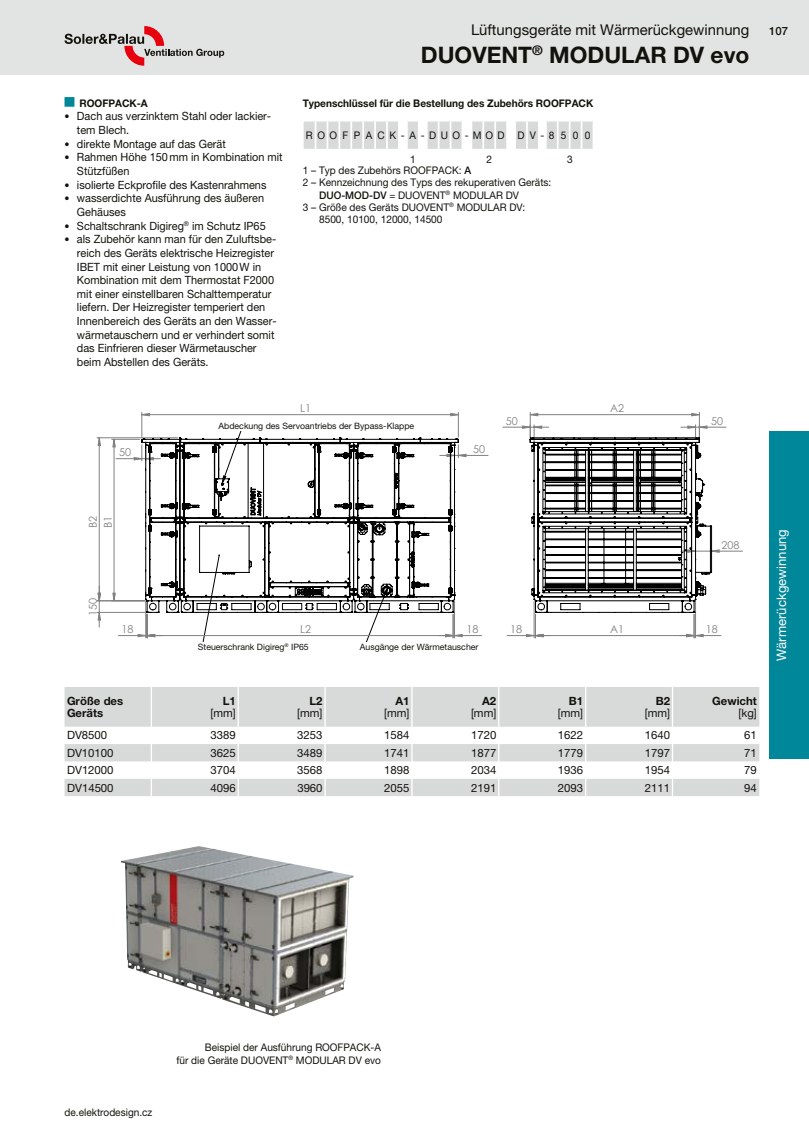
<style>
.page{position:relative;width:809px;height:1141px;background:#fff}
.page>*{position:absolute;margin:0;border:0;box-sizing:border-box;transform-origin:0 0}
.t1{font:700 22.75px "Helvetica Neue LT Pro";color:#12120d}
.t2{font:14.88px "Helvetica Neue LT Pro";color:#12120d}
.t3{font:13.12px "Helvetica Neue LT Pro";color:#fff}
.t4{font:11.38px/13.7px "Helvetica Neue LT Pro";color:#12120d;scale:.96 1}
.t5{font:11.38px "Helvetica Neue LT Pro";color:#12120d}
.t6{font:700 11.38px/11.4px "Helvetica Neue LT Pro";color:#12120d}
.t7{font:500 11.38px "Helvetica Neue LT Pro";color:#12120d}
.t8{font:10.85px/14.7px "Century Gothic";color:#808080}
.t9{font:10.5px/12.2px "Helvetica Neue LT Pro";color:#12120d;text-align:right;scale:.96 1}
.t10{font:700 10.5px "Helvetica Neue LT Pro";color:#12120d;scale:.96 1}
.t11{font:10.5px "Helvetica Neue LT Pro";letter-spacing:.49em;color:#12120d;scale:.96 1}
.t12{font:8.75px "Helvetica Neue LT Pro";color:#12120d}
.t13{font:7.7px "Century Gothic";color:#000}
.s1{font-size:10.5px}
.s2{font-weight:500}
</style>
<div class="page">
<div style="left:0;top:0;width:809px;height:74px;background:#e2e3e3"></div>
<div style="left:769px;top:432px;width:40px;height:327px;background:#008799"></div>
<svg style="left:64px;top:26px;width:160px;height:40px"></svg>
<div style="left:64px;top:97px;width:10px;height:10px;background:#008799"></div>
<svg style="left:64px;top:687px;width:695px;height:109px;fill:#d8dada"></svg>
<hr style="left:151px;top:687px;width:1px;height:40px;background:#fff">
<hr style="left:237px;top:687px;width:2px;height:40px;background:#fff">
<hr style="left:324px;top:687px;width:2px;height:40px;background:#fff">
<hr style="left:411px;top:687px;width:1px;height:40px;background:#fff">
<hr style="left:498px;top:687px;width:1px;height:40px;background:#fff">
<hr style="left:585px;top:687px;width:1px;height:40px;background:#fff">
<hr style="left:672px;top:687px;width:1px;height:40px;background:#fff">
<svg style="left:151px;top:727px;width:1px;height:69px"></svg>
<svg style="left:237px;top:727px;width:2px;height:69px"></svg>
<svg style="left:324px;top:727px;width:2px;height:69px"></svg>
<svg style="left:411px;top:727px;width:1px;height:69px"></svg>
<svg style="left:498px;top:727px;width:1px;height:69px"></svg>
<svg style="left:585px;top:727px;width:1px;height:69px"></svg>
<svg style="left:672px;top:727px;width:1px;height:69px"></svg>
<svg style="left:303px;top:122px;width:290px;height:27px"></svg>
<img style="left:121px;top:846px;width:232px;height:170px">
<hr style="left:454px;top:601px;width:1px;height:37px;background:#808080">
<hr style="left:711px;top:551px;width:31px;height:1px;background:#808080">
<hr style="left:145px;top:601px;width:1px;height:37px;background:#808080">
<hr style="left:97px;top:437px;width:80px;height:1px;background:#808080">
<hr style="left:97px;top:600px;width:48px;height:1px;background:#808080">
<hr style="left:97px;top:612px;width:48px;height:1px;background:#808080">
<hr style="left:458px;top:455px;width:30px;height:1px;background:#808080">
<svg style="left:118px;top:614px;width:363px;height:24px"></svg>
<svg style="left:98px;top:437px;width:3px;height:190px"></svg>
<svg style="left:141px;top:601px;width:314px;height:12px"></svg>
<svg style="left:112px;top:412px;width:354px;height:189px"></svg>
<svg style="left:503px;top:412px;width:223px;height:226px"></svg>
<div style="left:210px;top:420px;width:212px;height:11px;background:#fff"></div>
<p class="t10" style="left:79px;top:96px;width:73px">ROOFPACK-A</p>
<p class="t4" style="left:77px;top:109px;width:204px;text-indent:-12px"><span class="s1">•</span> Dach aus verzinktem Stahl oder lackier&shy;tem Blech.</p>
<p class="t4" style="left:64px;top:137px;width:169px"><span class="s1">•</span> direkte Montage auf das Gerät</p>
<p class="t4" style="left:77px;top:150px;width:216px;text-indent:-12px"><span class="s1">•</span> Rahmen Höhe 150mm in Kombination mit<br>Stützfüßen</p>
<p class="t4" style="left:64px;top:178px;width:212px"><span class="s1">•</span> isolierte Eckprofile des Kastenrahmens</p>
<p class="t4" style="left:77px;top:191px;width:196px;text-indent:-12px"><span class="s1">•</span> wasserdichte Ausführung des äußeren<br>Gehäuses</p>
<p class="t4" style="left:64px;top:219px;width:211px"><span class="s1">•</span> Schaltschrank Digireg<sup>®</sup> im Schutz IP65</p>
<p class="t4" style="left:77px;top:232px;width:209px;text-indent:-12px"><span class="s1">•</span> als Zubehör kann man für den Zuluftsbe&shy;reich des Geräts elektrische Heizregister IBET mit einer Leistung von 1000W in Kombination mit dem Thermostat F2000 mit einer einstellbaren Schalttemperatur liefern. Der Heizregister temperiert den Innenbereich des Geräts an den Wasser&shy;wärmetauschern und er verhindert somit das Einfrieren dieser Wärmetauscher beim Abstellen des Geräts.</p>
<h2 class="t2" style="left:471px;top:21px;width:280px">Lüftungsgeräte mit Wärmerückgewinnung</h2>
<h1 class="t1" style="left:421px;top:41px;width:330px">DUOVENT<sup>®</sup> MODULAR DV evo</h1>
<p class="t10" style="left:303px;top:96px;width:304px">Typenschlüssel für die Bestellung des Zubehörs ROOFPACK</p>
<p class="t11" style="left:306px;top:129px;width:298px">ROOFPACK-A-DUO-MOD DV-8 5 0 0</p>
<p class="t9" style="left:410px;top:153px;width:7px">1</p>
<p class="t9" style="left:486px;top:153px;width:7px">2</p>
<p class="t9" style="left:567px;top:153px;width:7px">3</p>
<p class="t9" style="left:303px;top:164px;width:177px">1 – Typ des Zubehörs ROOFPACK: <span class="s2">A</span></p>
<p class="t9" style="left:303px;top:176px;width:260px">2 – Kennzeichnung des Typs des rekuperativen Geräts:</p>
<p class="t9" style="left:319px;top:188px;width:210px"><span class="s2">DUO-MOD-DV</span> = DUOVENT<sup>®</sup> MODULAR DV</p>
<p class="t9" style="left:303px;top:201px;width:233px">3 – Größe des Geräts DUOVENT<sup>®</sup> MODULAR DV:</p>
<p class="t9" style="left:319px;top:213px;width:130px">8500, 10100, 12000, 14500</p>
<p class="t8" style="left:300px;top:401px;width:12px">L1</p>
<p class="t8" style="left:610px;top:401px;width:15px">A2</p>
<p class="t8" style="left:119px;top:445px;width:13px">50</p>
<p class="t12" style="left:218px;top:420px;width:197px">Abdeckung des Servoantriebs der Bypass-Klappe</p>
<p class="t13" style="left:244px;top:421px;width:135px">Kryt servopohonu bypassové klapky</p>
<p class="t8" style="left:473px;top:442px;width:13px">50</p>
<p class="t8" style="left:506px;top:413px;width:13px">50</p>
<p class="t8" style="left:711px;top:413px;width:13px">50</p>
<p class="t7" style="left:769px;top:25px;width:20px">107</p>
<p class="t8" style="left:85px;top:528px;width:14px;rotate:-90deg">B2<br>B1</p>
<p class="t8" style="left:721px;top:537px;width:19px">208</p>
<p class="t8" style="left:85px;top:616px;width:19px;rotate:-90deg">150</p>
<p class="t8" style="left:121px;top:622px;width:13px">18</p>
<p class="t8" style="left:300px;top:622px;width:12px">L2</p>
<p class="t8" style="left:466px;top:622px;width:13px">18</p>
<p class="t13" style="left:203px;top:641px;width:103px">Ovládací skříň Digireg<sup>®</sup> IP65</p>
<p class="t13" style="left:366px;top:641px;width:67px">Vývody výměníků</p>
<p class="t12" style="left:198px;top:642px;width:112px">Steuerschrank Digireg<sup>®</sup> IP65</p>
<p class="t12" style="left:360px;top:642px;width:120px">Ausgänge der Wärmetauscher</p>
<p class="t8" style="left:510px;top:622px;width:13px">18</p>
<p class="t8" style="left:610px;top:622px;width:15px">A1</p>
<p class="t8" style="left:706px;top:622px;width:13px">18</p>
<p class="t6" style="left:67px;top:695px;width:58px">Größe des<br>Geräts</p>
<p class="t6" style="left:223px;top:695px;width:15px">L1</p>
<p class="t5" style="left:210px;top:706px;width:27px">[mm]</p>
<p class="t6" style="left:309px;top:695px;width:15px">L2</p>
<p class="t5" style="left:297px;top:706px;width:27px">[mm]</p>
<p class="t6" style="left:395px;top:695px;width:16px">A1</p>
<p class="t5" style="left:384px;top:706px;width:27px">[mm]</p>
<p class="t6" style="left:482px;top:695px;width:16px">A2</p>
<p class="t5" style="left:471px;top:706px;width:27px">[mm]</p>
<p class="t6" style="left:569px;top:695px;width:16px">B1</p>
<p class="t5" style="left:558px;top:706px;width:27px">[mm]</p>
<p class="t6" style="left:655px;top:695px;width:16px">B2</p>
<p class="t5" style="left:644px;top:706px;width:27px">[mm]</p>
<p class="t6" style="left:712px;top:695px;width:46px">Gewicht</p>
<p class="t5" style="left:738px;top:706px;width:20px">[kg]</p>
<p class="t5" style="left:67px;top:729px;width:42px">DV8500</p>
<p class="t5" style="left:210px;top:729px;width:27px">3389</p>
<p class="t5" style="left:297px;top:729px;width:27px">3253</p>
<p class="t5" style="left:384px;top:729px;width:27px">1584</p>
<p class="t5" style="left:471px;top:729px;width:27px">1720</p>
<p class="t5" style="left:558px;top:729px;width:27px">1622</p>
<p class="t5" style="left:644px;top:729px;width:27px">1640</p>
<p class="t5" style="left:744px;top:729px;width:14px">61</p>
<p class="t5" style="left:67px;top:746px;width:48px">DV10100</p>
<p class="t5" style="left:210px;top:746px;width:27px">3625</p>
<p class="t5" style="left:297px;top:746px;width:27px">3489</p>
<p class="t5" style="left:384px;top:746px;width:27px">1741</p>
<p class="t5" style="left:471px;top:746px;width:27px">1877</p>
<p class="t5" style="left:558px;top:746px;width:27px">1779</p>
<p class="t5" style="left:644px;top:746px;width:27px">1797</p>
<p class="t5" style="left:744px;top:746px;width:14px">71</p>
<p class="t5" style="left:67px;top:763px;width:48px">DV12000</p>
<p class="t5" style="left:210px;top:763px;width:27px">3704</p>
<p class="t5" style="left:297px;top:763px;width:27px">3568</p>
<p class="t5" style="left:384px;top:763px;width:27px">1898</p>
<p class="t5" style="left:471px;top:763px;width:27px">2034</p>
<p class="t5" style="left:558px;top:763px;width:27px">1936</p>
<p class="t5" style="left:644px;top:763px;width:27px">1954</p>
<p class="t5" style="left:744px;top:763px;width:14px">79</p>
<p class="t5" style="left:67px;top:781px;width:48px">DV14500</p>
<p class="t5" style="left:210px;top:781px;width:27px">4096</p>
<p class="t5" style="left:297px;top:781px;width:27px">3960</p>
<p class="t5" style="left:384px;top:781px;width:27px">2055</p>
<p class="t5" style="left:471px;top:781px;width:27px">2191</p>
<p class="t5" style="left:558px;top:781px;width:27px">2093</p>
<p class="t5" style="left:644px;top:781px;width:27px">2111</p>
<p class="t5" style="left:744px;top:781px;width:14px">94</p>
<p class="t3" style="left:773px;top:661px;width:133px;rotate:-90deg">Wärmerückgewinnung</p>
<p class="t9" style="left:64px;top:1106px;width:93px">de.elektrodesign.cz</p>
<p class="t9" style="left:176px;top:1041px;width:214px">Beispiel der Ausführung ROOFPACK-A<br>für die Geräte DUOVENT<sup>®</sup> MODULAR DV evo</p>
</div>
